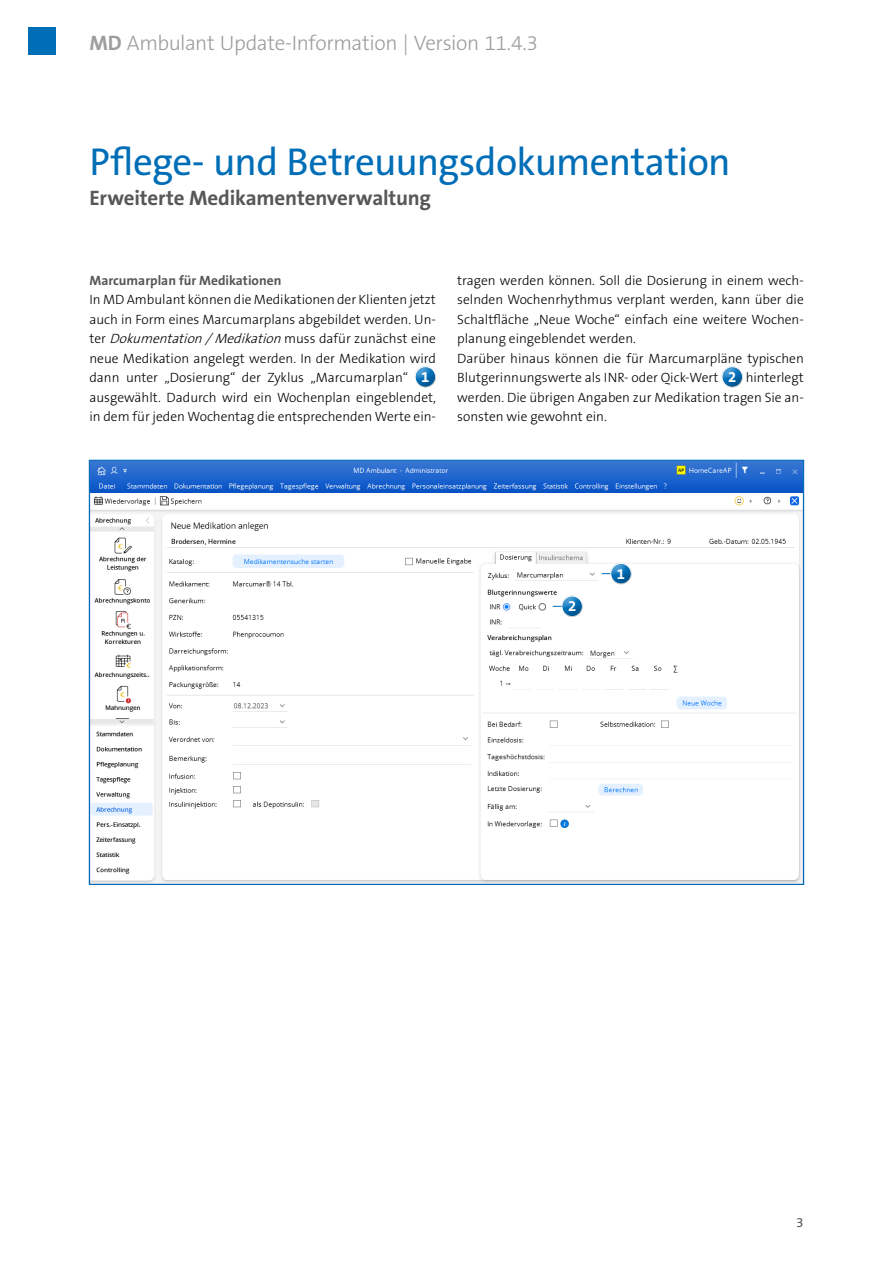
<style>
.page{position:relative;width:893px;height:1263px;background:#fff}
.page>*{position:absolute;margin:0;border:0;box-sizing:border-box;transform-origin:0 0}
.t1{font:39px "The Sans B5 Plain";letter-spacing:-.015em;color:#006eb7}
.t2{font:300 21px "The Sans B3";letter-spacing:-.02em;color:#9d9d9c}
.t3{font:700 21px "The Sans B7";letter-spacing:-.01em;color:#575756}
.t4{font:700 15px "The Sans B7";color:#fff}
.t5{font:300 13.5px/19.5px "The Sans B3";color:#000}
.t6{font:700 13.5px "The Sans B7";color:#575756}
.t7{font:13.5px "The Sans B5 Plain";color:#575756}
.s1{font-family:"The Sans B7";font-weight:700}
.s2{font-style:italic}
.s3{font-family:"The Sans B7";font-weight:700;font-size:15px;color:#fff}
</style>
<div class="page">
<div style="left:28px;top:28px;width:27px;height:27px;background:#006eb7"></div>
<div style="left:408px;top:365px;width:39px;height:25px;background:#000;opacity:.2"></div>
<div style="left:715px;top:365px;width:38px;height:25px;background:#000;opacity:.2"></div>
<img style="left:91px;top:462px;width:711px;height:421px">
<div style="left:600px;top:554px;width:38px;height:32px;background:#fff"></div>
<div style="left:603px;top:561px;width:39px;height:26px;background:#000;opacity:.2"></div>
<div style="left:551px;top:586px;width:39px;height:33px;background:#7682a5;opacity:.75"></div>
<div style="left:555px;top:594px;width:38px;height:25px;background:#000;opacity:.2"></div>
<h2 class="t2" style="left:89px;top:32px;width:450px"><span class="s1">MD</span> Ambulant Update-Information | Version 11.4.3</h2>
<h1 class="t1" style="left:89px;top:141px;width:643px">Pflege- und Betreuungsdokumentation</h1>
<h2 class="t3" style="left:89px;top:186px;width:343px">Erweiterte Medikamentenverwaltung</h2>
<p class="t6" style="left:89px;top:273px;width:193px">Marcumarplan für Medikationen</p>
<p class="t5" style="left:89px;top:291px;width:348px">In MD Ambulant können die Medikationen der Klienten jetzt auch in Form eines Marcumarplans abgebildet werden. Un&shy;t e r <span class="s2">Dokumentation /Medikation</span> m u s s d a fü r z u n ä c h st e i n e neue Medikation angelegt werden. In der Medikation wird dann unter „Dosierung“ der Zyklus „Marcumarplan“ <span class="s3">1 </span>ausgewählt. Dadurch wird ein Wochenplan eingeblendet, in dem für jeden Wochentag die entsprechenden Werte ein-</p>
<p class="t5" style="left:457px;top:271px;width:348px">tragen werden können. Soll die Dosierung in einem wech&shy;selnden Wochenrhythmus verplant werden, kann über die Schaltfläche „Neue Woche“ einfach eine weitere Wochen&shy;planung eingeblendet werden.<br>Darüber hinaus können die für Marcumarpläne typischen Blutgerinnungswerte als INR- oder Qick-Wert <span class="s3">2</span> hinterlegt werden. Die übrigen Angaben zur Medikation tragen Sie an&shy;sonsten wie gewohnt ein.</p>
<p class="t4" style="left:568px;top:598px;width:10px">2</p>
<p class="t4" style="left:617px;top:566px;width:10px">1</p>
<p class="t7" style="left:796px;top:1215px;width:9px">3</p>
</div>
